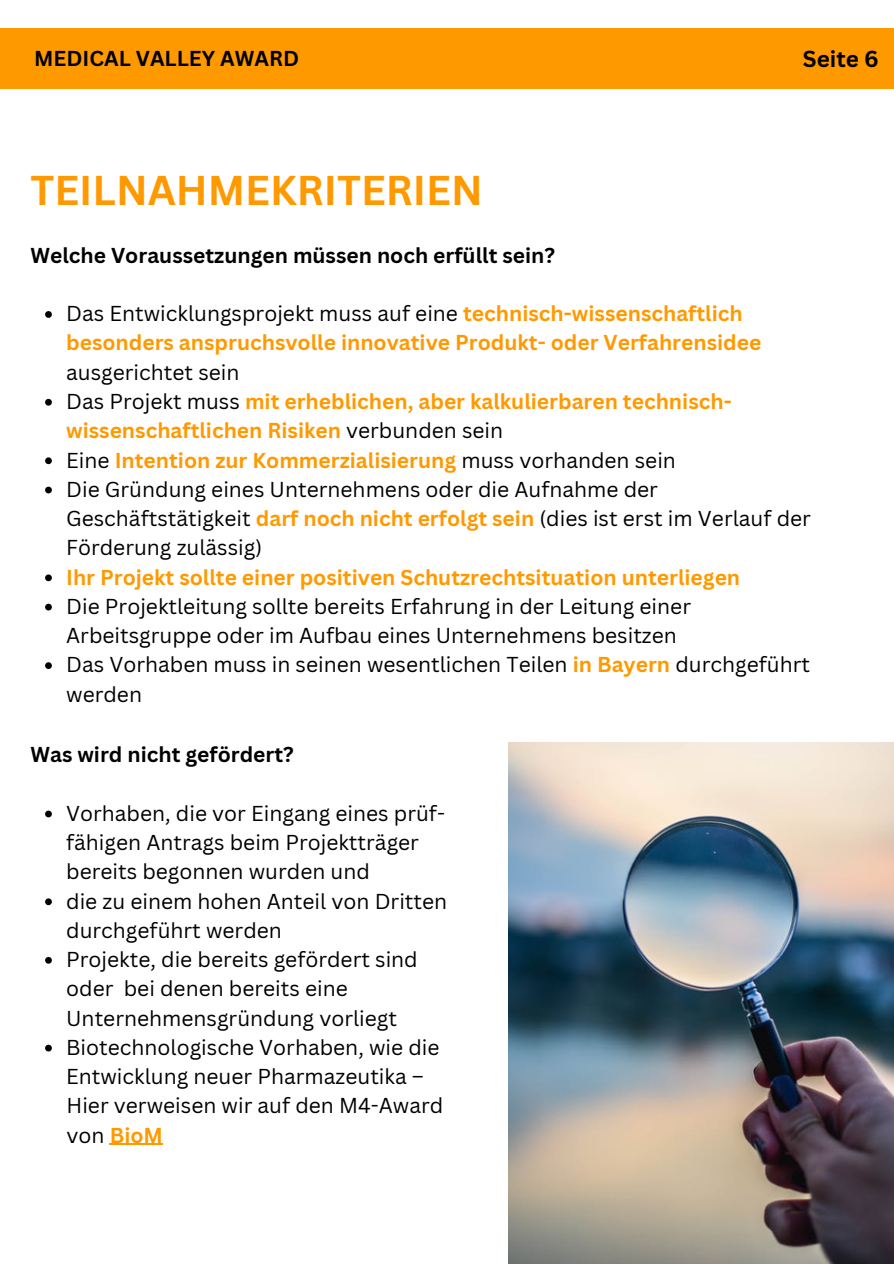
<style>
.page{position:relative;width:894px;height:1264px;background:#fff}
.page>*{position:absolute;margin:0;border:0;box-sizing:border-box;transform-origin:0 0}
.t1{font:700 40.5px "Canva Sans";color:#f90}
.t2{font:700 22.5px "Canva Sans";color:#000}
.t3{font:21px/29.2px "Canva Sans";color:#000}
.t4{font:700 21px/29.2px "Canva Sans";color:#f90}
.t5{font:700 21px "Canva Sans";color:#000}
.s1{font-weight:400;color:#000}
.s2{font-weight:700;color:#f90}
</style>
<div class="page">
<div style="left:0;top:28px;width:893px;height:61px;background:#f90"></div>
<img style="left:508px;top:743px;width:385px;height:520px">
<svg style="left:45px;top:311px;width:7px;height:7px"></svg>
<svg style="left:45px;top:399px;width:7px;height:6px"></svg>
<svg style="left:45px;top:457px;width:7px;height:7px"></svg>
<svg style="left:45px;top:486px;width:7px;height:7px"></svg>
<svg style="left:45px;top:574px;width:7px;height:7px"></svg>
<svg style="left:45px;top:603px;width:7px;height:7px"></svg>
<svg style="left:45px;top:662px;width:7px;height:7px"></svg>
<svg style="left:45px;top:810px;width:7px;height:7px"></svg>
<svg style="left:45px;top:898px;width:7px;height:7px"></svg>
<svg style="left:45px;top:957px;width:7px;height:6px"></svg>
<svg style="left:45px;top:1044px;width:7px;height:7px"></svg>
<hr style="left:110px;top:1143px;width:53px;height:1px;background:#f90">
<p class="t5" style="left:34px;top:43px;width:266px">MEDICAL VALLEY AWARD</p>
<p class="t2" style="left:802px;top:43px;width:77px">Seite 6</p>
<h1 class="t1" style="left:30px;top:161px;width:453px">TEILNAHMEKRITERIEN</h1>
<p class="t5" style="left:30px;top:240px;width:526px">Welche Voraussetzungen müssen noch erfüllt sein?</p>
<p class="t4" style="left:66px;top:298px;width:696px"><span class="s1">Das Entwicklungsprojekt muss auf eine</span> technisch-wissenschaftlich besonders anspruchsvolle innovative Produkt- oder Verfahrensidee</p>
<p class="t3" style="left:66px;top:357px;width:746px">ausgerichtet sein<br>Das Projekt muss <span class="s2">mit erheblichen, aber kalkulierbaren technisch&shy;wissenschaftlichen Risiken</span> verbunden sein<br>Eine <span class="s2">Intention zur Kommerzialisierung</span> muss vorhanden sein<br>Die Gründung eines Unternehmens oder die Aufnahme der Geschäftstätigkeit <span class="s2">darf noch nicht erfolgt sein</span> (dies ist erst im Verlauf der Förderung zulässig)</p>
<p class="t4" style="left:66px;top:562px;width:675px">Ihr Projekt sollte einer positiven Schutzrechtsituation unterliegen</p>
<p class="t3" style="left:66px;top:591px;width:745px">Die Projektleitung sollte bereits Erfahrung in der Leitung einer Arbeitsgruppe oder im Aufbau eines Unternehmens besitzen<br>Das Vorhaben muss in seinen wesentlichen Teilen <span class="s2">in Bayern</span> durchgeführt werden</p>
<p class="t5" style="left:30px;top:739px;width:265px">Was wird nicht gefördert?</p>
<p class="t3" style="left:66px;top:798px;width:382px">Vorhaben, die vor Eingang eines prüf&shy;fähigen Antrags beim Projektträger bereits begonnen wurden und<br>die zu einem hohen Anteil von Dritten durchgeführt werden<br>Projekte, die bereits gefördert sind oder bei denen bereits eine<br>Unternehmensgründung vorliegt<br>Biotechnologische Vorhaben, wie die<br>Entwicklung neuer Pharmazeutika –<br>Hier verweisen wir auf den M4-Award von <span class="s2">BioM</span></p>
</div>
